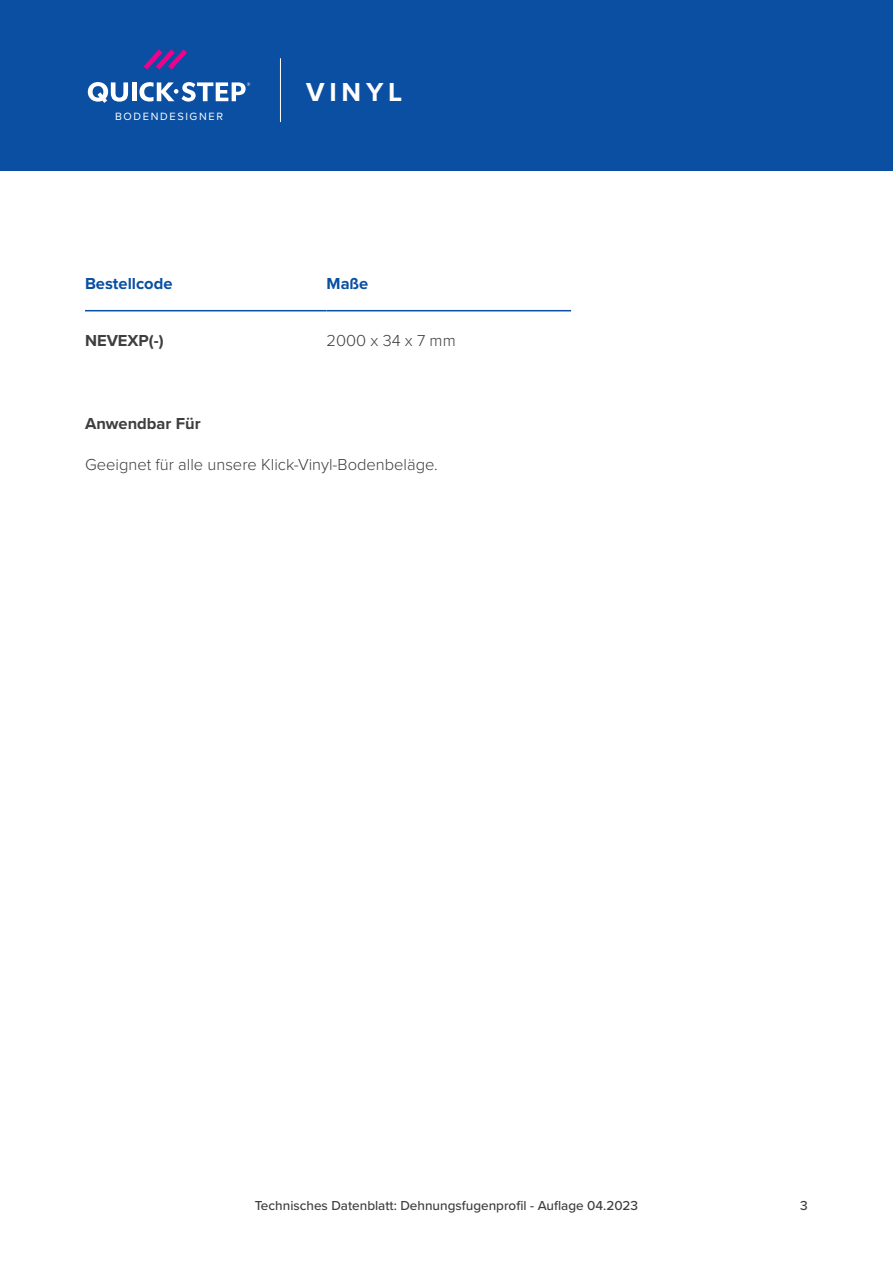
<style>
.page{position:relative;width:893px;height:1263px;background:#fff}
.page>*{position:absolute;margin:0;border:0;box-sizing:border-box;transform-origin:0 0}
.Range{font:700 27px "Proxima Nova";letter-spacing:.175em;color:#fff}
.BodyText{font:300 16.5px "Proxima Nova";color:#3e3e3f}
.Row-Header{font:700 16.5px "Proxima Nova";color:#0a4fa2}
.ApplicableFor{font:700 16.5px "Proxima Nova";color:#3e3e3f}
.Column-First{font:700 16.5px "Proxima Nova";color:#3e3e3f}
.t1{font:500 13.5px "Proxima Nova";color:#3e3e3f}
.FloorDesigners{font:10.95px "Proxima Nova";letter-spacing:.15em;color:#fff}
</style>
<div class="page">
<div style="left:0;top:0;width:893px;height:170px;background:#0a4fa2"></div>
<hr style="left:280px;top:58px;width:1px;height:64px;background:#fff">
<svg style="left:144px;top:49px;width:43px;height:21px"></svg>
<svg style="left:88px;top:82px;width:40px;height:21px"></svg>
<hr style="left:132px;top:82px;width:4px;height:19px;background:#fff">
<svg style="left:139px;top:82px;width:111px;height:20px"></svg>
<hr style="left:327px;top:310px;width:244px;height:1px;background:#0a4fa2">
<hr style="left:85px;top:310px;width:242px;height:1px;background:#0a4fa2">
<p class="FloorDesigners" style="left:115px;top:108px;width:109px">BODENDESIGNER</p>
<p class="Range" style="left:306px;top:72px;width:98px">VINYL</p>
<p class="Row-Header" style="left:85px;top:272px;width:89px">Bestellcode</p>
<p class="Row-Header" style="left:327px;top:272px;width:43px">Maße</p>
<p class="Column-First" style="left:85px;top:328px;width:80px">NEVEXP(-)</p>
<p class="BodyText" style="left:327px;top:328px;width:131px">2000 x 34 x 7 mm</p>
<p class="ApplicableFor" style="left:85px;top:411px;width:117px">Anwendbar Für</p>
<p class="BodyText" style="left:85px;top:453px;width:354px">Geeignet für alle unsere Klick-Vinyl-Bodenbeläge.</p>
<p class="t1" style="left:255px;top:1195px;width:385px">Technisches Datenblatt: Dehnungsfugenprofi - Auflage 04.2023</p>
<p class="t1" style="left:800px;top:1195px;width:9px">3</p>
</div>
